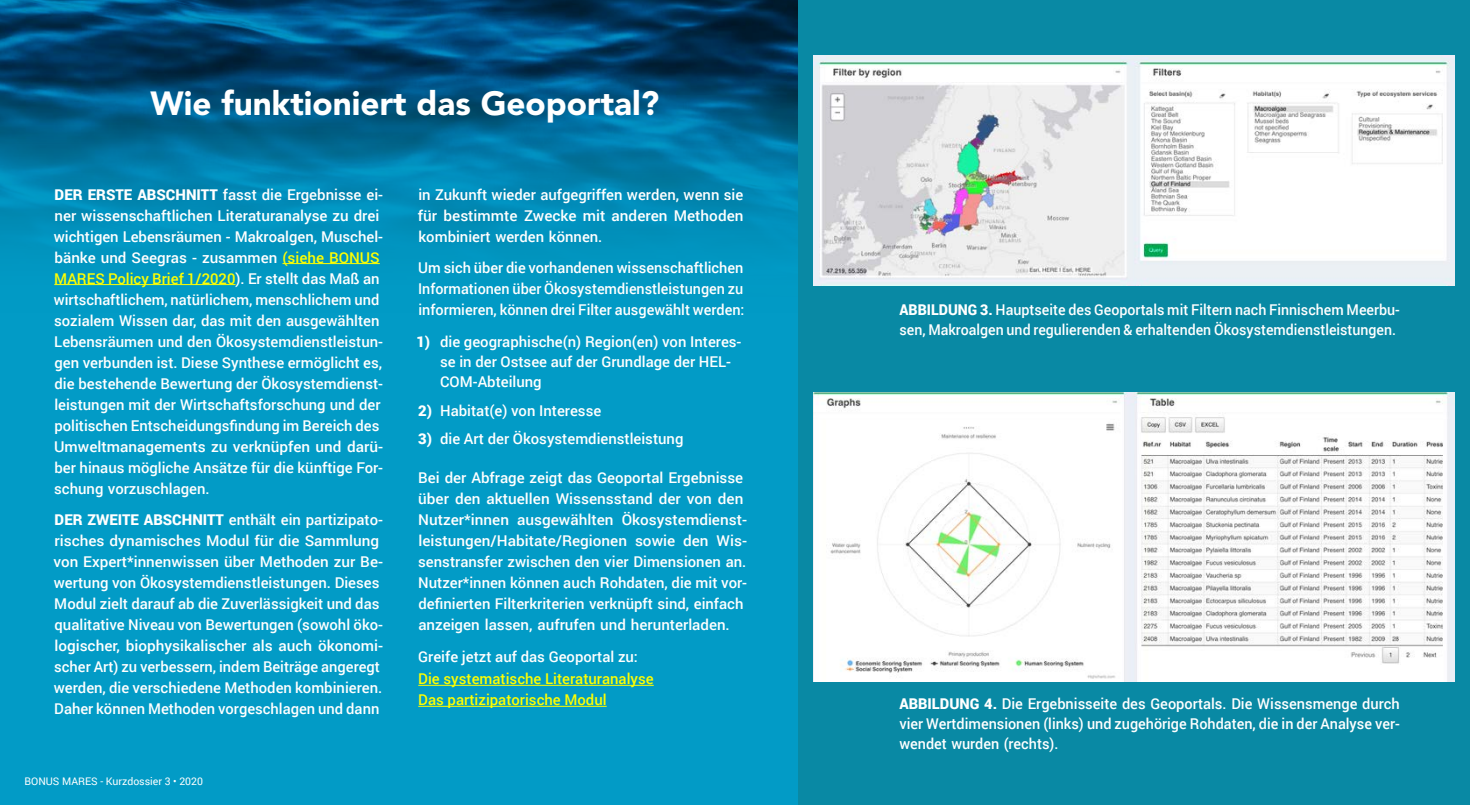
<style>
.page{position:relative;width:1470px;height:805px;background:#fff}
.page>*{position:absolute;margin:0;border:0;box-sizing:border-box;transform-origin:0 0}
.t1{font:900 33.25px "Avenir";color:#fff}
.t2{font:500 14.88px/21px "Roboto";color:#fff;text-align:justify}
.t3{font:500 14.88px "Roboto";color:#fff;scale:.95 1}
.t4{font:500 14.88px "Roboto";color:#fff;scale:.96 1}
.t5{font:500 14.88px/21px "Roboto";color:#ff0}
.t6{font:900 14.88px "Roboto";color:#fff}
.t7{font:10.5px "Roboto";color:#fff}
.s1{font-weight:900}
.s2{color:#ff0}
</style>
<div class="page">
<div style="left:798px;top:0;width:672px;height:805px;background:#0989a4"></div>
<div style="left:0;top:0;width:798px;height:805px;background:#029bc6"></div>
<img style="left:0;top:0;width:798px;height:286px">
<hr style="left:282px;top:263px;width:98px;height:1px;background:#ff0">
<hr style="left:54px;top:284px;width:182px;height:1px;background:#ff0">
<hr style="left:418px;top:685px;width:236px;height:1px;background:#ff0">
<hr style="left:418px;top:706px;width:189px;height:1px;background:#ff0">
<img style="left:814px;top:56px;width:640px;height:230px">
<img style="left:814px;top:392px;width:640px;height:289px">
<h1 class="t1" style="left:151px;top:84px;width:510px">Wie funktioniert das Geoportal?</h1>
<p class="t2" style="left:55px;top:183px;width:330px"><span class="s1">DER ERSTE ABSCHNITT</span> fasst die Ergebnisse ei-</p>
<p class="t2" style="left:55px;top:204px;width:326px">ner wissenschaftlichen Literaturanalyse zu drei</p>
<p class="t2" style="left:54px;top:225px;width:331px">wichtigen Lebensräumen - Makroalgen, Muschel-</p>
<p class="t2" style="left:54px;top:267px;width:327px"><span class="s2">MARES Policy Brief 1/2020</span> .) Er stellt das Maß an wirtschaftlichem, natürlichem, menschlichem und sozialem Wissen dar, das mit den ausgewählten</p>
<p class="t2" style="left:55px;top:351px;width:329px">gen verbunden ist. Diese Synthese ermöglicht es,</p>
<p class="t2" style="left:55px;top:246px;width:327px">bänke und Seegras - zusammen <span class="s2">(siehe BONUS</span></p>
<p class="t2" style="left:54px;top:330px;width:330px">Lebensräumen und den Ökosystemdienstleistun-</p>
<p class="t2" style="left:55px;top:372px;width:330px">die bestehende Bewertung der Ökosystemdienst-</p>
<p class="t2" style="left:55px;top:414px;width:326px">politischen Entscheidungsfindung im Bereich des</p>
<p class="t2" style="left:54px;top:393px;width:328px">leistungen mit der Wirtschaftsforschung und der</p>
<p class="t2" style="left:54px;top:435px;width:330px">Umweltmanagements zu verknüpfen und darü-</p>
<p class="t2" style="left:55px;top:456px;width:330px">ber hinaus mögliche Ansätze für die künftige For-</p>
<p class="t2" style="left:54px;top:477px;width:157px">schung vorzuschlagen.</p>
<p class="t2" style="left:55px;top:509px;width:330px"><span class="s1">DER ZWEITE ABSCHNITT</span> enthält ein partizipato-</p>
<p class="t2" style="left:55px;top:530px;width:326px">risches dynamisches Modul für die Sammlung</p>
<p class="t2" style="left:54px;top:551px;width:331px">von Expert*innenwissen über Methoden zur Be-</p>
<p class="t2" style="left:54px;top:593px;width:327px">Modul zielt darauf ab die Zuverlässigkeit und das</p>
<p class="t2" style="left:54px;top:572px;width:327px">wertung von Ökosystemdienstleistungen. Dieses</p>
<p class="t2" style="left:55px;top:614px;width:330px">qualitative Niveau von Bewertungen (sowohl öko-</p>
<p class="t2" style="left:54px;top:635px;width:330px">logischer, biophysikalischer als auch ökonomi-</p>
<p class="t2" style="left:54px;top:656px;width:327px">scher Art) zu verbessern, indem Beiträge angeregt</p>
<p class="t2" style="left:54px;top:677px;width:330px">werden, die verschiedene Methoden kombinieren.<br>Daher können Methoden vorgeschlagen und dann</p>
<p class="t7" style="left:24px;top:773px;width:180px">BONUS MARES - Kurzdossier •3 2020</p>
<p class="t2" style="left:418px;top:183px;width:327px">in Zukunft wieder aufgegriffen werden, wenn sie für bestimmte Zwecke mit anderen Methoden kombiniert werden können.</p>
<p class="t2" style="left:418px;top:257px;width:328px">Um sich über die vorhandenen wissenschaftlichen Informationen über Ökosystemdienstleistungen zu informieren, können drei Filter ausgewählt werden:</p>
<p class="t6" style="left:416px;top:331px;width:15px">1)</p>
<p class="t6" style="left:418px;top:400px;width:15px">)2</p>
<p class="t2" style="left:440px;top:330px;width:303px">die geographische n( ) Region(en) von Interes-</p>
<p class="t2" style="left:440px;top:350px;width:292px">se in der Ostsee auf der Grundlage der HEL-</p>
<p class="t2" style="left:440px;top:370px;width:103px">COM-Abteilung</p>
<p class="t2" style="left:440px;top:399px;width:163px">Habitat e( ) von Interesse</p>
<p class="t2" style="left:440px;top:428px;width:245px">die Art der Ökosystemdienstleistung</p>
<p class="t6" style="left:418px;top:429px;width:15px">3)</p>
<p class="t2" style="left:418px;top:467px;width:327px">Bei der Abfrage zeigt das Geoportal Ergebnisse über den aktuellen Wissensstand der von den</p>
<p class="t2" style="left:418px;top:509px;width:92px">Nutzer*innen</p>
<p class="t2" style="left:517px;top:509px;width:98px">ausgewählten</p>
<p class="t2" style="left:622px;top:509px;width:127px">Ökosystemdienst-</p>
<p class="t2" style="left:418px;top:530px;width:210px">leistungen/Habitate/Regionen</p>
<p class="t2" style="left:635px;top:530px;width:42px">sowie</p>
<p class="t2" style="left:683px;top:530px;width:27px">den</p>
<p class="t2" style="left:717px;top:530px;width:32px">Wis-</p>
<p class="t2" style="left:418px;top:551px;width:330px">senstransfer zwischen den vier Dimensionen an.</p>
<p class="t2" style="left:418px;top:572px;width:330px">Nutzer*innen können auch Rohdaten, die mit vor-</p>
<p class="t2" style="left:418px;top:608px;width:313px;line-height:31.5px">anzeigen lassen, aufrufen und herunterladen.<br>Greife jetzt auf das Geoportal zu:</p>
<p class="t5" style="left:418px;top:668px;width:237px">Die systematische Literaturanalyse<br>Das partizipatorische Modul</p>
<p class="t2" style="left:419px;top:593px;width:326px">definierten Filterkriterien verknüpft sind, einfach</p>
<p class="t4" style="left:900px;top:299px;width:523px"><span class="s1">ABBILDUNG 3.</span> Hauptseite des Geoportals mit Filtern nach Finnischem Meerbu-</p>
<p class="t3" style="left:900px;top:319px;width:524px">sen, Makroalgen und regulierenden &amp; erhaltenden Ökosystemdienstleistungen.</p>
<p class="t2" style="left:900px;top:693px;width:502px"><span class="s1">ABBILDUNG 4.</span> Die Ergebnisseite des Geoportals. Die Wissensmenge durch</p>
<p class="t2" style="left:900px;top:733px;width:160px">wendet wurden (rechts .(</p>
<p class="t2" style="left:900px;top:713px;width:502px">vier Wertdimensionen (links) und zugehörige Rohdaten, die in der Analyse ver-</p>
</div>
